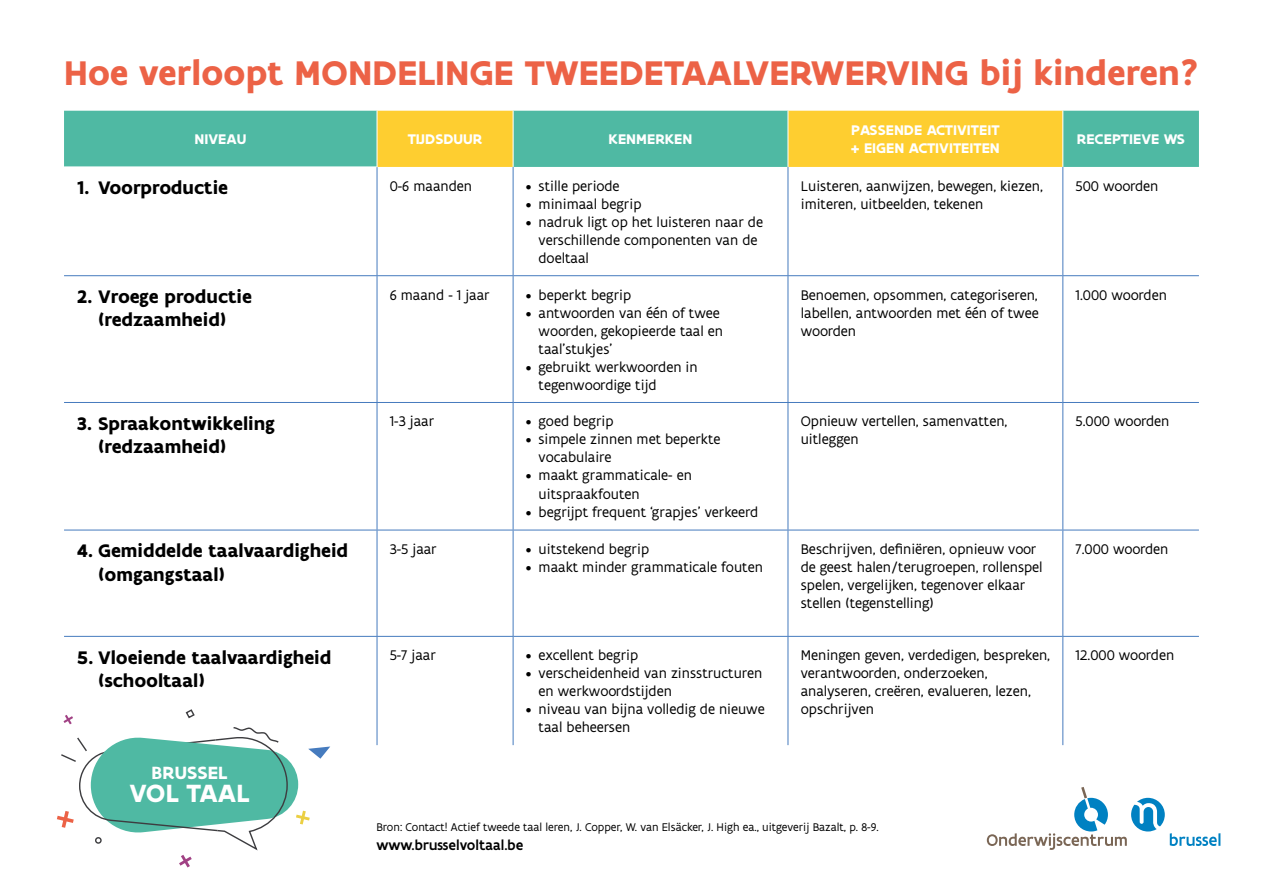
<style>
.page{position:relative;width:1263px;height:893px;background:#fff}
.page>*{position:absolute;margin:0;border:0;box-sizing:border-box;transform-origin:0 0}
.t1{font:700 36.75px "Flanders Art Sans";color:#ec6246}
.t2{font:700 26.85px "Flanders Art Sans";letter-spacing:.005em;color:#fff}
.t3{font:700 19.5px/23.4px "Flanders Art Sans";color:#000}
.t4{font:700 19.05px "Flanders Art Sans";letter-spacing:.005em;color:#fff}
.t5{font:15px/18px "Flanders Art Sans";color:#000}
.t6{font:700 15px/18px "Flanders Art Sans";color:#fff}
.t7{font:500 15px "Flanders Art Sans";color:#000}
.t8{font:12px "Flanders Art Sans";color:#000}
</style>
<div class="page">
<div style="left:64px;top:111px;width:1135px;height:56px;background:#4fb9a3"></div>
<svg style="left:378px;top:111px;width:684px;height:56px;background:#b7c55e"></svg>
<hr style="left:377px;top:111px;width:1px;height:56px;background:#fff">
<hr style="left:513px;top:111px;width:1px;height:56px;background:#fff">
<hr style="left:788px;top:111px;width:1px;height:56px;background:#fff">
<hr style="left:1062px;top:111px;width:1px;height:56px;background:#fff">
<hr style="left:377px;top:167px;width:1px;height:108px;background:#467bbe">
<hr style="left:64px;top:275px;width:313px;height:1px;background:#467bbe">
<hr style="left:513px;top:167px;width:1px;height:108px;background:#467bbe">
<hr style="left:377px;top:275px;width:136px;height:1px;background:#467bbe">
<hr style="left:788px;top:167px;width:1px;height:108px;background:#467bbe">
<hr style="left:513px;top:275px;width:275px;height:1px;background:#467bbe">
<hr style="left:1062px;top:167px;width:1px;height:108px;background:#467bbe">
<hr style="left:788px;top:275px;width:275px;height:1px;background:#467bbe">
<hr style="left:1063px;top:275px;width:136px;height:1px;background:#467bbe">
<hr style="left:377px;top:276px;width:1px;height:126px;background:#467bbe">
<hr style="left:513px;top:276px;width:1px;height:126px;background:#467bbe">
<hr style="left:788px;top:276px;width:1px;height:126px;background:#467bbe">
<hr style="left:1062px;top:276px;width:1px;height:126px;background:#467bbe">
<hr style="left:64px;top:402px;width:313px;height:1px;background:#467bbe">
<hr style="left:377px;top:402px;width:136px;height:1px;background:#467bbe">
<hr style="left:513px;top:402px;width:275px;height:1px;background:#467bbe">
<hr style="left:788px;top:402px;width:275px;height:1px;background:#467bbe">
<hr style="left:1063px;top:402px;width:136px;height:1px;background:#467bbe">
<hr style="left:377px;top:403px;width:1px;height:127px;background:#467bbe">
<hr style="left:513px;top:403px;width:1px;height:127px;background:#467bbe">
<hr style="left:788px;top:403px;width:1px;height:127px;background:#467bbe">
<hr style="left:1062px;top:403px;width:1px;height:127px;background:#467bbe">
<hr style="left:64px;top:530px;width:313px;height:1px;background:#467bbe">
<hr style="left:377px;top:530px;width:136px;height:1px;background:#467bbe">
<hr style="left:513px;top:530px;width:275px;height:1px;background:#467bbe">
<hr style="left:788px;top:530px;width:275px;height:1px;background:#467bbe">
<hr style="left:1063px;top:530px;width:136px;height:1px;background:#467bbe">
<hr style="left:377px;top:530px;width:1px;height:106px;background:#467bbe">
<hr style="left:513px;top:530px;width:1px;height:106px;background:#467bbe">
<hr style="left:788px;top:530px;width:1px;height:106px;background:#467bbe">
<hr style="left:1062px;top:530px;width:1px;height:106px;background:#467bbe">
<hr style="left:64px;top:636px;width:313px;height:1px;background:#467bbe">
<hr style="left:377px;top:636px;width:136px;height:1px;background:#467bbe">
<hr style="left:513px;top:636px;width:275px;height:1px;background:#467bbe">
<hr style="left:788px;top:636px;width:275px;height:1px;background:#467bbe">
<hr style="left:1063px;top:636px;width:136px;height:1px;background:#467bbe">
<hr style="left:377px;top:637px;width:1px;height:108px;background:#467bbe">
<hr style="left:513px;top:637px;width:1px;height:108px;background:#467bbe">
<hr style="left:788px;top:637px;width:1px;height:108px;background:#467bbe">
<hr style="left:1062px;top:637px;width:1px;height:108px;background:#467bbe">
<svg style="left:987px;top:787px;width:233px;height:63px"></svg>
<svg style="left:57px;top:709px;width:273px;height:158px"></svg>
<h1 class="t1" style="left:64px;top:50px;width:1136px">Hoe verloopt MONDELINGE TWEEDETAALVERWERVING bij kinderen?</h1>
<p class="t6" style="left:194px;top:131px;width:54px">NIVEAU</p>
<p class="t6" style="left:408px;top:131px;width:76px">TIJDSDUUR</p>
<p class="t6" style="left:608px;top:131px;width:85px">KENMERKEN</p>
<p class="t6" style="left:851px;top:122px;width:151px">PASSENDE ACTIVITEIT + EIGEN ACTIVITEITEN</p>
<p class="t6" style="left:1077px;top:131px;width:110px">RECEPTIEVE WS</p>
<h3 class="t3" style="left:77px;top:177px;width:153px">1. Voorproductie</h3>
<p class="t5" style="left:390px;top:177px;width:84px">0-6 maanden</p>
<p class="t5" style="left:526px;top:177px;width:95px">• stille periode</p>
<p class="t5" style="left:526px;top:195px;width:117px">• minimaal begrip</p>
<p class="t5" style="left:539px;top:213px;width:226px;text-indent:-13px">• nadruk ligt op het luisteren naar de verschillende componenten van de doeltaal</p>
<p class="t5" style="left:801px;top:177px;width:244px">Luisteren, aanwijzen, bewegen, kiezen, imiteren, uitbeelden, tekenen</p>
<p class="t5" style="left:1075px;top:177px;width:84px">500 woorden</p>
<h3 class="t3" style="left:77px;top:285px;width:177px;text-align:center">2. Vroege productie (redzaamheid)</h3>
<p class="t5" style="left:390px;top:286px;width:101px">6 maand - 1 jaar</p>
<p class="t5" style="left:526px;top:286px;width:107px">• beperkt begrip</p>
<p class="t5" style="left:539px;top:304px;width:186px;text-indent:-13px">• antwoorden van één of twee woorden, gekopieerde taal en taal’stukjes’</p>
<p class="t5" style="left:539px;top:358px;width:161px;text-indent:-13px">• gebruikt werkwoorden in tegenwoordige tijd</p>
<h3 class="t3" style="left:98px;top:412px;width:179px;text-indent:-21px">3. Spraakontwikkeling (redzaamheid)</h3>
<p class="t5" style="left:390px;top:412px;width:46px">1-3 jaar</p>
<p class="t5" style="left:526px;top:412px;width:89px">• goed begrip</p>
<p class="t5" style="left:539px;top:430px;width:183px;text-indent:-13px">• simpele zinnen met beperkte vocabulaire</p>
<p class="t5" style="left:539px;top:466px;width:155px;text-indent:-13px">• maakt grammaticale- en uitspraakfouten</p>
<p class="t5" style="left:526px;top:502px;width:234px">• begrijpt frequent ‘grapjes’ verkeerd</p>
<h3 class="t3" style="left:98px;top:540px;width:252px;text-indent:-21px">4. Gemiddelde taalvaardigheid (omgangstaal)</h3>
<p class="t5" style="left:390px;top:540px;width:49px">3-5 jaar</p>
<p class="t5" style="left:526px;top:540px;width:125px">• uitstekend begrip</p>
<p class="t5" style="left:526px;top:558px;width:239px">• maakt minder grammaticale fouten</p>
<h3 class="t3" style="left:98px;top:646px;width:235px;text-indent:-21px">5. Vloeiende taalvaardigheid (schooltaal)</h3>
<p class="t5" style="left:390px;top:646px;width:48px">5-7 jaar</p>
<p class="t5" style="left:526px;top:646px;width:114px">• excellent begrip</p>
<p class="t5" style="left:539px;top:664px;width:225px;text-indent:-13px">• verscheidenheid van zinsstructuren en werkwoordstijden</p>
<p class="t5" style="left:539px;top:700px;width:228px;text-indent:-13px">• niveau van bijna volledig de nieuwe taal beheersen</p>
<p class="t4" style="left:152px;top:760px;width:77px">BRUSSEL</p>
<h2 class="t2" style="left:129px;top:776px;width:122px">VOL TAAL</h2>
<p class="t5" style="left:801px;top:286px;width:240px;text-align:justify">Benoemen, opsommen, categoriseren, labellen, antwoorden met één of twee woorden</p>
<p class="t5" style="left:1075px;top:286px;width:93px">1.000 woorden</p>
<p class="t5" style="left:801px;top:412px;width:208px">Opnieuw vertellen, samenvatten, uitleggen</p>
<p class="t5" style="left:1075px;top:412px;width:95px">5.000 woorden</p>
<p class="t5" style="left:801px;top:540px;width:244px">Beschrijven, definiëren, opnieuw voor de geest halen/terugroepen, rollenspel spelen, vergelijken, tegenover elkaar stellen (tegenstelling)</p>
<p class="t5" style="left:1075px;top:540px;width:94px">7.000 woorden</p>
<p class="t5" style="left:801px;top:646px;width:251px">Meningen geven, verdedigen, bespreken, verantwoorden, onderzoeken, analyseren, creëren, evalueren, lezen, opschrijven</p>
<p class="t5" style="left:1075px;top:646px;width:100px">12.000 woorden</p>
<p class="t8" style="left:376px;top:819px;width:504px">Bron: Contact! Actief tweede taal leren, J. Copper, W. van Elsäcker, J. High ea., uitgeverij Bazalt, p. 8-9.</p>
<p class="t7" style="left:376px;top:836px;width:148px">www.brusselvoltaal.be</p>
</div>
